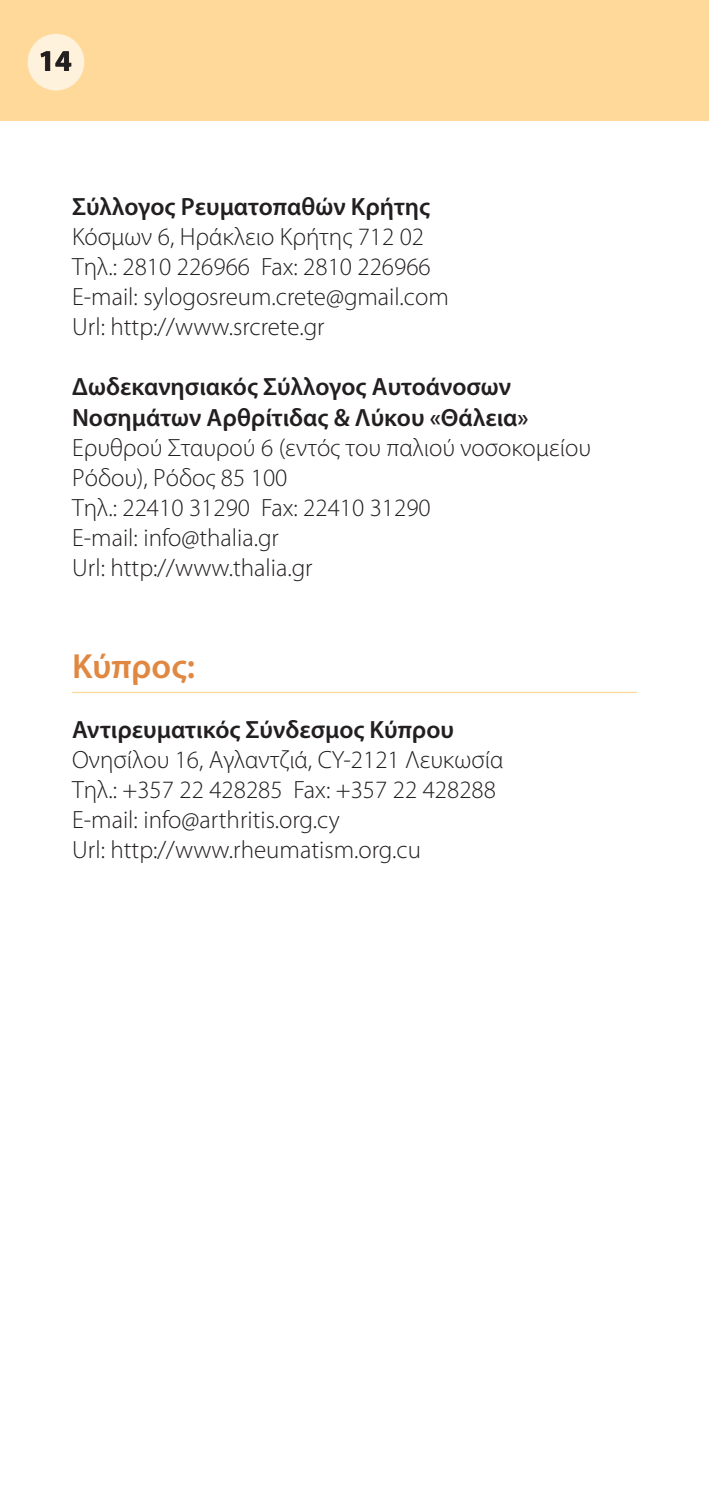
<style>
.page{position:relative;width:709px;height:1489px;background:#fff}
.page>*{position:absolute;margin:0;border:0;box-sizing:border-box;transform-origin:0 0}
.t1{font:600 35px "Myriad Pro";color:#e08841}
.t2{font:700 30px "Myriad Pro";color:#231f20}
.t3{font:300 25px/30px "Myriad Pro";color:#231f20}
.t4{font:600 25px/30px "Myriad Pro";color:#231f20}
</style>
<div class="page">
<div style="left:0;top:0;width:709px;height:121px;background:#ffd999"></div>
<div style="left:28px;top:34px;width:56px;height:56px;background:#fff2dc;border-radius:50%"></div>
<hr style="left:72px;top:691px;width:565px;height:2px;background:#ffd999">
<p class="t2" style="left:39px;top:42px;width:35px">14</p>
<p class="t4" style="left:72px;top:191px;width:359px">Σύλλογος Ρευματοπαθών Κρήτης</p>
<p class="t3" style="left:72px;top:222px;width:378px">Κόσμων 6, Ηράκλειο Κρήτης 712 02<br>Τηλ.: 2810 226966 Fax: 2810 226966<br>E-mail: sylogosreum.crete@gmail.com Url: http://www.srcrete.gr</p>
<p class="t4" style="left:72px;top:371px;width:458px">Δωδεκανησιακός Σύλλογος Αυτοάνοσων<br>Νοσημάτων Αρθρίτιδας &amp; Λύκου «Θάλεια»</p>
<p class="t3" style="left:72px;top:432px;width:520px">Ερυθρού Σταυρού 6 (εντός του παλιού νοσοκομείου<br>Ρόδου), Ρόδος 85 100<br>Τηλ.: 22410 31290 Fax: 22410 31290<br>E-mail: info@thalia.gr<br>Url: http://www.thalia.gr</p>
<h1 class="t1" style="left:72px;top:643px;width:124px">Κύπρος:</h1>
<p class="t4" style="left:72px;top:713px;width:383px">Αντιρευματικός Σύνδεσμος Κύπρου</p>
<p class="t3" style="left:72px;top:744px;width:432px">Ονησίλου 16, Αγλαντζιά, CY-2121 Λευκωσία Τηλ.: +357 22 428285 Fax: +357 22 428288<br>E-mail: info@arthritis.org.cy<br>Url: http://www.rheumatism.org.cu</p>
</div>
